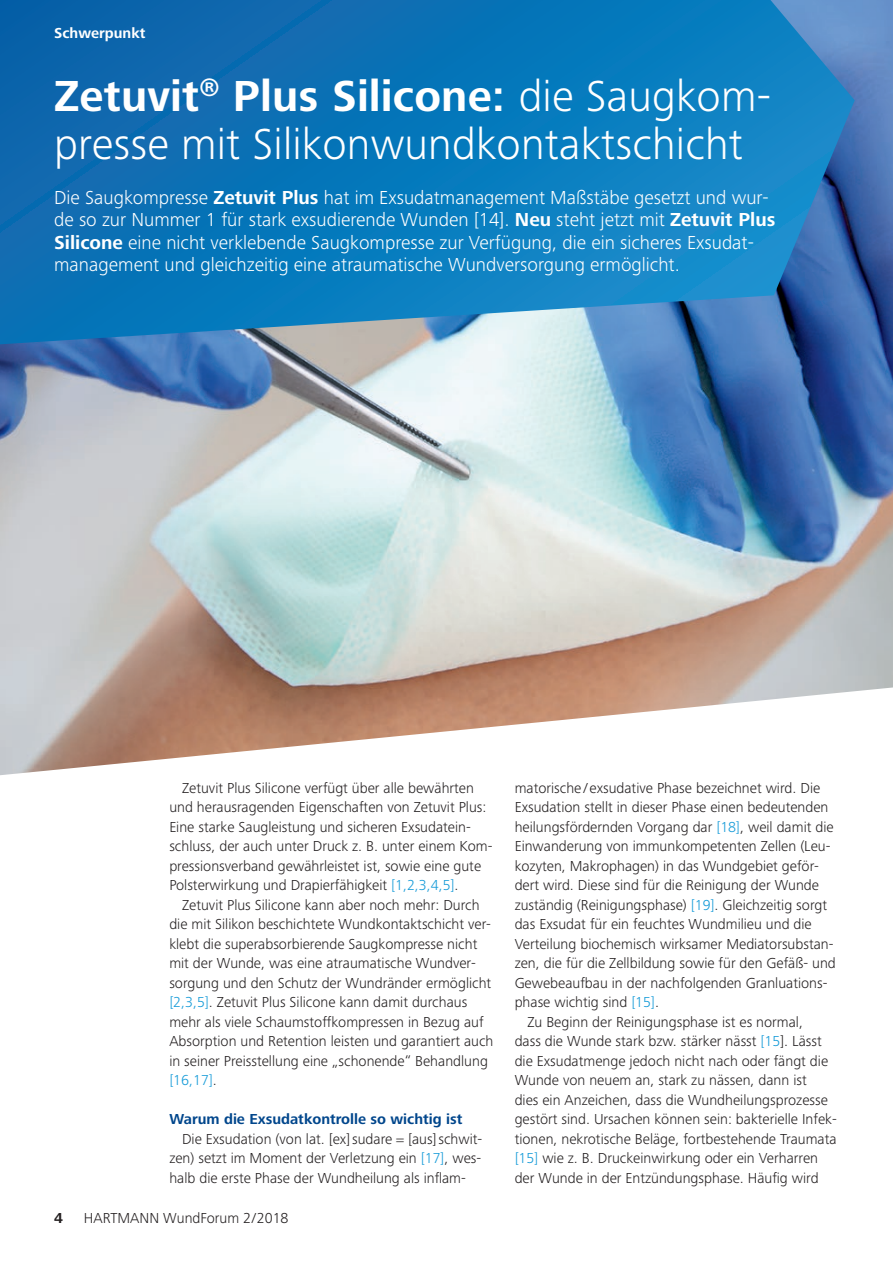
<style>
.page{position:relative;width:893px;height:1263px;background:#fff}
.page>*{position:absolute;margin:0;border:0;box-sizing:border-box;transform-origin:0 0}
.t1{font:300 45px/48px "Frutiger Next LTW1 G";letter-spacing:.005em;color:#fff}
.t2{font:300 19.5px/22.5px "Frutiger Next LTW1 G";color:#fff}
.t3{font:300 15px/19.5px "Frutiger Next LTW1 G";color:#231f20}
.t4{font:700 15px "Frutiger Next LTW1 G";color:#01468c}
.t5{font:700 15px "Frutiger Next LTW1 G";color:#fff}
.t6{font:700 15px "Frutiger Next LTW1 G";color:#231f20}
.s1{font-weight:700}
.s2{color:#169bd8}
</style>
<div class="page">
<img style="left:0;top:0;width:893px;height:775px">
<svg style="left:0;top:0;width:855px;height:344px"></svg>
<p class="t5" style="left:54px;top:25px;width:93px">Schwerpunkt</p>
<h1 class="t1" style="left:54px;top:72px;width:718px"><span class="s1">Zetuvit</span><sup>®</sup> <span class="s1">Plus Silicone:</span> die Saugkom&shy;presse mit Silikonwundkontaktschicht</h1>
<p class="t2" style="left:54px;top:186px;width:723px">Die Saugkompresse <span class="s1">Zetuvit Plus</span> hat im Exsudatmanagement Maßstäbe gesetzt und wur&shy;de so zur Nummer 1 für stark exsudierende Wunden [14]. <span class="s1">Neu</span> steht jetzt mit <span class="s1">Zetuvit Plus Silicone</span> eine nicht verklebende Saugkompresse zur Verfügung, die ein sicheres Exsudat&shy;management und gleichzeitig eine atraumatische Wundversorgung ermöglicht.</p>
<p class="t3" style="left:169px;top:778px;width:325px;text-indent:13px">Zetuvit Plus Silicone verfügt über alle bewährten und herausragenden Eigenschaften von Zetuvit Plus:<br>Eine starke Saugleistung und sicheren Exsudatein&shy;schluss, der auch unter Druck z. B. unter einem Kom&shy;pressionsverband gewährleistet ist, sowie eine gute Polsterwirkung und Drapierfähigkeit <span class="s2">[1,2,3,4,5]</span>.</p>
<p class="t3" style="left:169px;top:895px;width:326px;text-indent:13px">Zetuvit Plus Silicone kann aber noch mehr: Durch die mit Silikon beschichtete Wundkontaktschicht ver&shy;klebt die superabsorbierende Saugkompresse nicht mit der Wunde, was eine atraumatische Wundver&shy;sorgung und den Schutz der Wundränder ermöglicht <span class="s2">[2,3,5]</span>. Zetuvit Plus Silicone kann damit durchaus mehr als viele Schaumstoffkompressen in Bezug auf Absorption und Retention leisten und garantiert auch in seiner Preisstellung eine „schonende“ Behandlung <span class="s2">[16,17]</span>.</p>
<p class="t4" style="left:169px;top:1111px;width:295px">Warum die Exsudatkontrolle so wichtig ist</p>
<p class="t3" style="left:169px;top:1129px;width:314px;text-align:justify;text-indent:13px">Die Exsudation (von lat. [ex]sudare = [aus]schwit&shy;zen) setzt im Moment der Verletzung ein <span class="s2">[17]</span>, wes&shy;halb die erste Phase der Wundheilung als inflam-</p>
<p class="t6" style="left:54px;top:1209px;width:10px">4</p>
<p class="t3" style="left:84px;top:1208px;width:206px">HARTMANN WundForum 2/2018</p>
<p class="t3" style="left:515px;top:778px;width:307px">matorische / exsudative Phase bezeichnet wird. Die</p>
<p class="t3" style="left:515px;top:798px;width:315px">Exsudation stellt in dieser Phase einen bedeutenden</p>
<p class="t3" style="left:515px;top:817px;width:320px">heilungsfördernden Vorgang dar <span class="s2">[18]</span>, weil damit die</p>
<p class="t3" style="left:515px;top:837px;width:317px">Einwanderung von immunkompetenten Zellen (Leu-</p>
<p class="t3" style="left:515px;top:856px;width:306px">kozyten, Makrophagen) in das Wundgebiet geför-</p>
<p class="t3" style="left:515px;top:876px;width:306px">dert wird. Diese sind für die Reinigung der Wunde</p>
<p class="t3" style="left:515px;top:895px;width:314px">zuständig (Reinigungsphase) <span class="s2">[19]</span>. Gleichzeitig sorgt</p>
<p class="t3" style="left:515px;top:915px;width:299px">das Exsudat für ein feuchtes Wundmilieu und die</p>
<p class="t3" style="left:515px;top:934px;width:320px">Verteilung biochemisch wirksamer Mediatorsubstan-</p>
<p class="t3" style="left:515px;top:954px;width:323px">zen, die für die Zellbildung sowie für den Gefäß- und</p>
<p class="t3" style="left:515px;top:973px;width:314px">Gewebeaufbau in der nachfolgenden Granluations-</p>
<p class="t3" style="left:515px;top:993px;width:146px">phase wichtig sind <span class="s2">[15]</span>.</p>
<p class="t3" style="left:527px;top:1012px;width:277px">Zu Beginn der Reinigungsphase ist es normal,</p>
<p class="t3" style="left:515px;top:1032px;width:309px">dass die Wunde stark bzw. stärker nässt <span class="s2">[15</span>]. Lässt</p>
<p class="t3" style="left:515px;top:1051px;width:315px">die Exsudatmenge jedoch nicht nach oder fängt die</p>
<p class="t3" style="left:515px;top:1071px;width:294px">Wunde von neuem an, stark zu nässen, dann ist</p>
<p class="t3" style="left:515px;top:1090px;width:315px">dies ein Anzeichen, dass die Wundheilungsprozesse</p>
<p class="t3" style="left:515px;top:1110px;width:324px">gestört sind. Ursachen können sein: bakterielle Infek-</p>
<p class="t3" style="left:515px;top:1129px;width:323px">tionen, nekrotische Beläge, fortbestehende Traumata</p>
<p class="t3" style="left:515px;top:1149px;width:305px"><span class="s2">[15]</span> wie z. B. Druckeinwirkung oder ein Verharren</p>
<p class="t3" style="left:515px;top:1168px;width:305px">der Wunde in der Entzündungsphase. Häufig wird</p>
</div>
